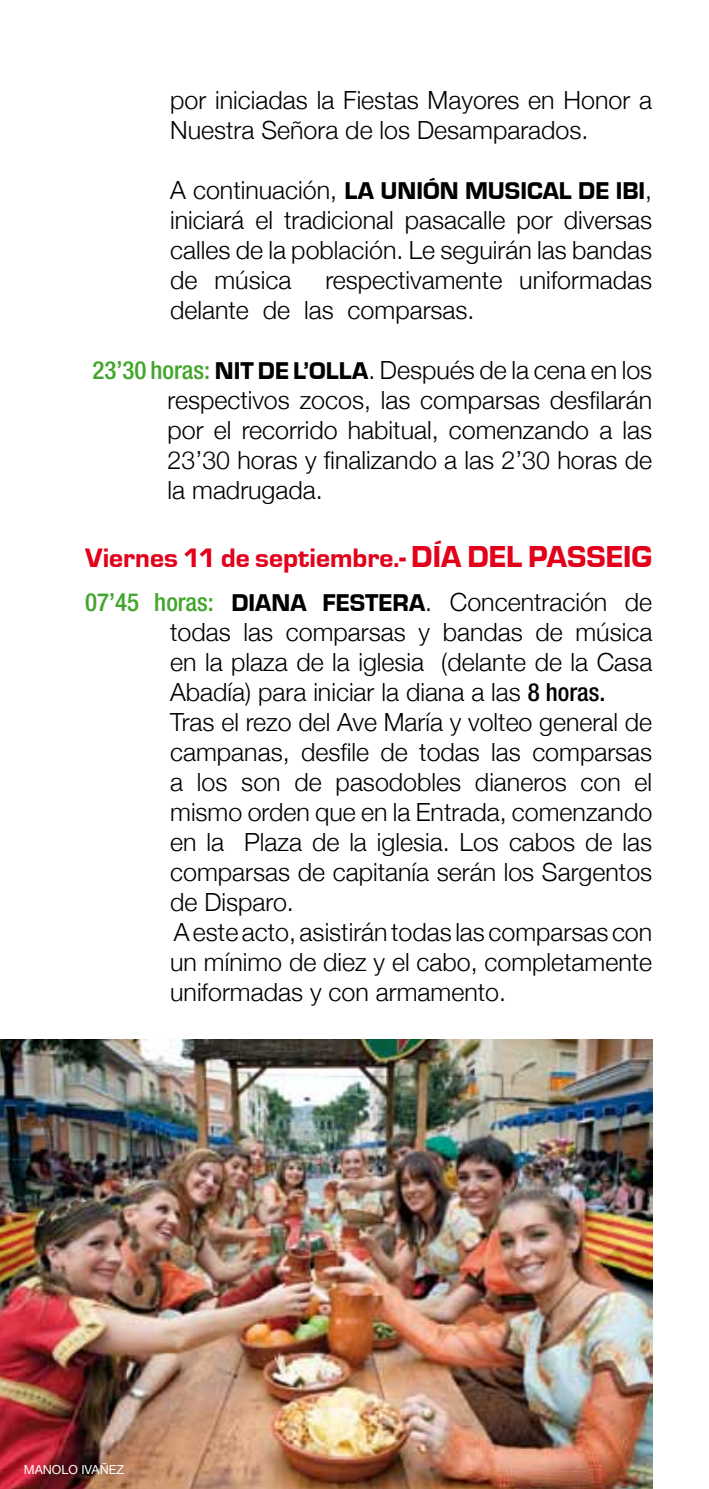
<style>
.page{position:relative;width:709px;height:1489px;background:#fff}
.page>*{position:absolute;margin:0;border:0;box-sizing:border-box;transform-origin:0 0}
.t1{font:27.5px "Eurostile T Heav";color:#e2001a}
.t2{font:300 25px/30px "Helvetica Neue";color:#000}
.t3{font:25px "Eurostile T Heav";color:#000}
.t4{font:12.5px "Helvetica Neue";color:#fff}
.s1{font-family:"Helvetica Neue";font-weight:300}
.s2{font-weight:500;font-stretch:condensed;color:#41a62b}
.s3{font-family:"Eurostile T Heav";font-weight:400}
.s4{font-size:31.25px}
.s5{font-weight:500;font-stretch:condensed}
</style>
<div class="page">
<img style="left:0;top:1039px;width:652px;height:449px">
<p class="t2" style="left:170px;top:85px;width:483px">por iniciadas la Fiestas Mayores en Honor a<br>Nuestra Señora de los Desamparados.</p>
<p class="t3" style="left:170px;top:177px;width:483px"><span class="s1">A continuación,</span> LA UNIÓN MUSICAL DE IBI<span class="s1">,</span></p>
<p class="t2" style="left:170px;top:205px;width:483px;text-align:justify">iniciará el tradicional pasacalle por diversas calles de la población. Le seguirán las bandas de música</p>
<p class="t2" style="left:170px;top:265px;width:483px;text-indent:155px">respectivamente uniformadas delante de las comparsas.</p>
<p class="t2" style="left:168px;top:355px;width:486px;text-align:justify;text-indent:-75px"><span class="s2">23’30 horas:</span> <span class="s3">NIT DE L’OLLA</span>. Después de la cena en los respectivos zocos, las comparsas desfilarán por el recorrido habitual, comenzando a las 23’30 horas y finalizando a las 2’30 horas de la madrugada.</p>
<p class="t1" style="left:85px;top:543px;width:568px">Viernes 11 de septiembre.- <span class="s4">DÍA DEL PASSEIG</span></p>
<p class="t2" style="left:170px;top:586px;width:483px;text-indent:-85px"><span class="s2">07’45 horas:</span> <span class="s3">DIANA FESTERA</span>. Concentración de todas las comparsas y bandas de música en la plaza de la iglesia (delante de la Casa Abadía) para iniciar la diana a las <span class="s5">8 horas.<br></span>Tras el rezo del Ave María y volteo general de campanas, desfile de todas las comparsas a los son de pasodobles dianeros con el mismo orden que en la Entrada, comenzando en la Plaza de la iglesia. Los cabos de las comparsas de capitanía serán los Sargentos de Disparo.<br>A este acto, asistirán todas las comparsas con un mínimo de diez y el cabo, completamente uniformadas y con armamento.</p>
<p class="t4" style="left:24px;top:1461px;width:102px">MANOLO IVAÑEZ</p>
</div>
